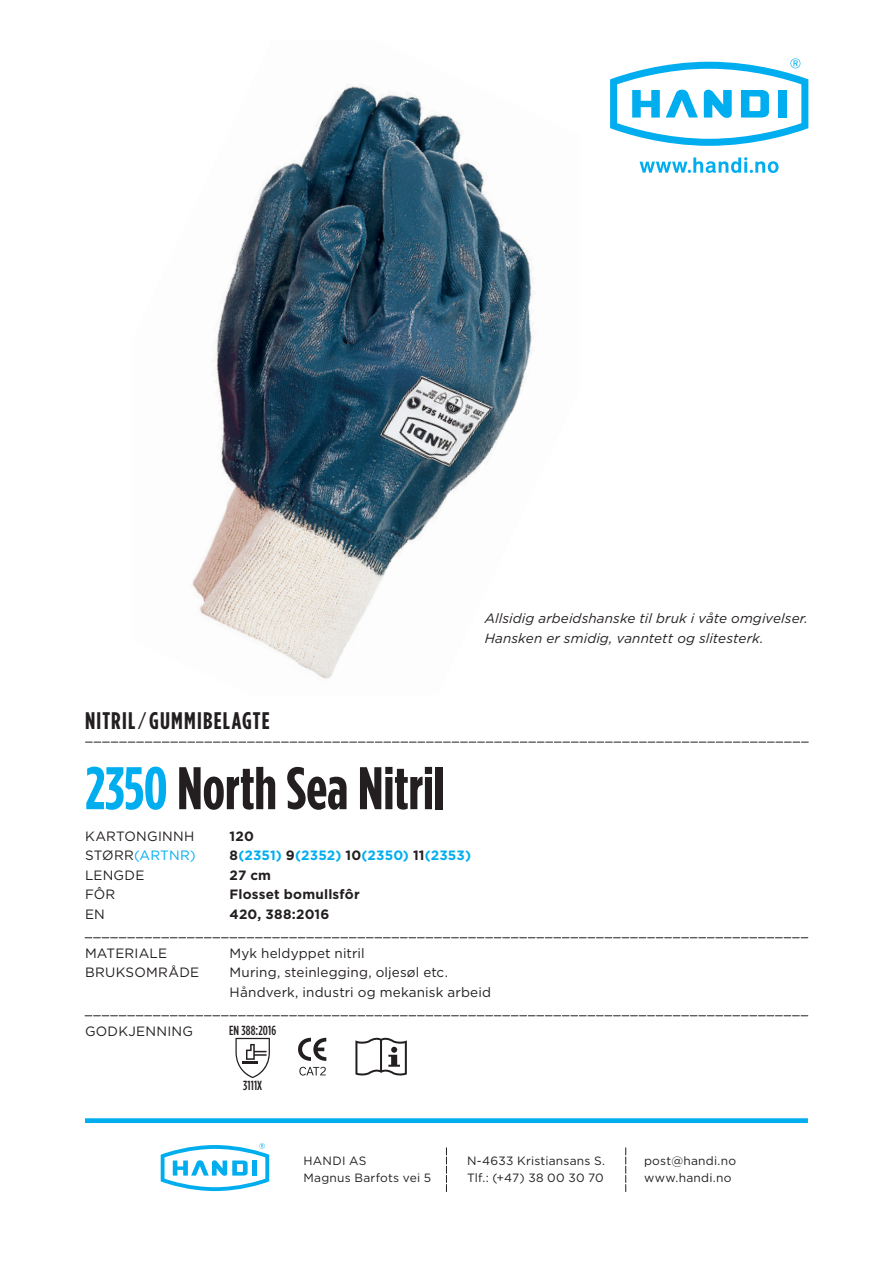
<style>
.page{position:relative;width:893px;height:1263px;background:#fff}
.page>*{position:absolute;margin:0;border:0;box-sizing:border-box;transform-origin:0 0}
.t1{font:700 60px "Gotham Condensed";letter-spacing:-.005em;color:#231f20}
.t2{font:700 24px "Gotham Condensed";letter-spacing:.05em;color:#231f20}
.t3{font:13.5px "Gotham";letter-spacing:.01em;color:#231f20}
.t4{font:italic 13.5px "Gotham";letter-spacing:.01em;color:#231f20}
.t5{font:700 13.5px "Gotham";letter-spacing:.015em;color:#231f20}
.t6{font:700 13.5px "Gotham";letter-spacing:.01em;color:#00aeef}
.t7{font:13.5px "Gotham";letter-spacing:.015em;color:#00aeef}
.t8{font:500 13.2px "Gotham Condensed";letter-spacing:.01em;color:#231f20}
.t9{font:12px "Gotham";letter-spacing:.02em;color:#231f20}
.s1{color:#00aeef}
.s2{color:#231f20}
</style>
<div class="page">
<img style="left:192px;top:85px;width:340px;height:594px">
<svg style="left:85px;top:937px;width:723px;height:1px"></svg>
<svg style="left:85px;top:1015px;width:723px;height:1px"></svg>
<div style="left:85px;top:1118px;width:723px;height:5px;background:#00aeef"></div>
<svg style="left:86px;top:742px;width:722px;height:1px"></svg>
<svg style="left:161px;top:1143px;width:108px;height:48px"></svg>
<svg style="left:446px;top:1148px;width:1px;height:44px"></svg>
<svg style="left:625px;top:1148px;width:1px;height:44px"></svg>
<svg style="left:610px;top:58px;width:198px;height:88px"></svg>
<svg style="left:640px;top:157px;width:138px;height:16px"></svg>
<svg style="left:235px;top:1038px;width:35px;height:40px"></svg>
<svg style="left:298px;top:1038px;width:28px;height:23px"></svg>
<svg style="left:299px;top:1067px;width:27px;height:8px"></svg>
<svg style="left:355px;top:1037px;width:52px;height:39px"></svg>
<p class="t2" style="left:85px;top:707px;width:186px">NITRIL ⁄ GUMMIBELAGTE</p>
<p class="t1" style="left:85px;top:753px;width:361px"><span class="s1">2350</span> North Sea Nitril</p>
<p class="t4" style="left:485px;top:611px;width:325px">Allsidig arbeidshanske til bruk i våte omgivelser.</p>
<p class="t4" style="left:485px;top:630px;width:280px">Hansken er smidig, vanntett og slitesterk.</p>
<p class="t3" style="left:85px;top:828px;width:111px">KARTONGINNH</p>
<p class="t5" style="left:230px;top:828px;width:26px">120</p>
<p class="t7" style="left:85px;top:848px;width:112px"><span class="s2">STØRR</span>(ARTNR)</p>
<p class="t6" style="left:230px;top:847px;width:243px"><span class="s2">8</span>(2351) <span class="s2">9</span>(2352) <span class="s2">10</span>(2350) <span class="s2">11</span>(2353)</p>
<p class="t3" style="left:85px;top:867px;width:61px">LENGDE</p>
<p class="t5" style="left:230px;top:867px;width:43px">27 cm</p>
<p class="t3" style="left:85px;top:887px;width:32px">FÔR</p>
<p class="t5" style="left:230px;top:886px;width:132px">Flosset bomullsfôr</p>
<p class="t3" style="left:85px;top:906px;width:21px">EN</p>
<p class="t5" style="left:230px;top:906px;width:101px">420, 388:2016</p>
<p class="t3" style="left:85px;top:945px;width:84px">MATERIALE</p>
<p class="t3" style="left:230px;top:945px;width:137px">Myk heldyppet nitril</p>
<p class="t3" style="left:85px;top:965px;width:116px">BRUKSOMRÅDE</p>
<p class="t3" style="left:230px;top:965px;width:220px">Muring, steinlegging, oljesøl etc.</p>
<p class="t3" style="left:230px;top:984px;width:263px">Håndverk, industri og mekanisk arbeid</p>
<p class="t3" style="left:85px;top:1023px;width:110px">GODKJENNING</p>
<p class="t8" style="left:229px;top:1023px;width:48px">EN 388:2016</p>
<p class="t8" style="left:243px;top:1077px;width:21px">3111X</p>
<p class="t9" style="left:304px;top:1154px;width:65px">HANDI AS</p>
<p class="t9" style="left:467px;top:1154px;width:140px">N-4633 Kristiansans S.</p>
<p class="t9" style="left:644px;top:1154px;width:93px">post@handi.no</p>
<p class="t9" style="left:304px;top:1171px;width:129px">Magnus Barfots vei 5</p>
<p class="t9" style="left:467px;top:1171px;width:138px">Tlf.: (+47) 38 00 30 70</p>
<p class="t9" style="left:644px;top:1171px;width:89px">www.handi.no</p>
</div>
